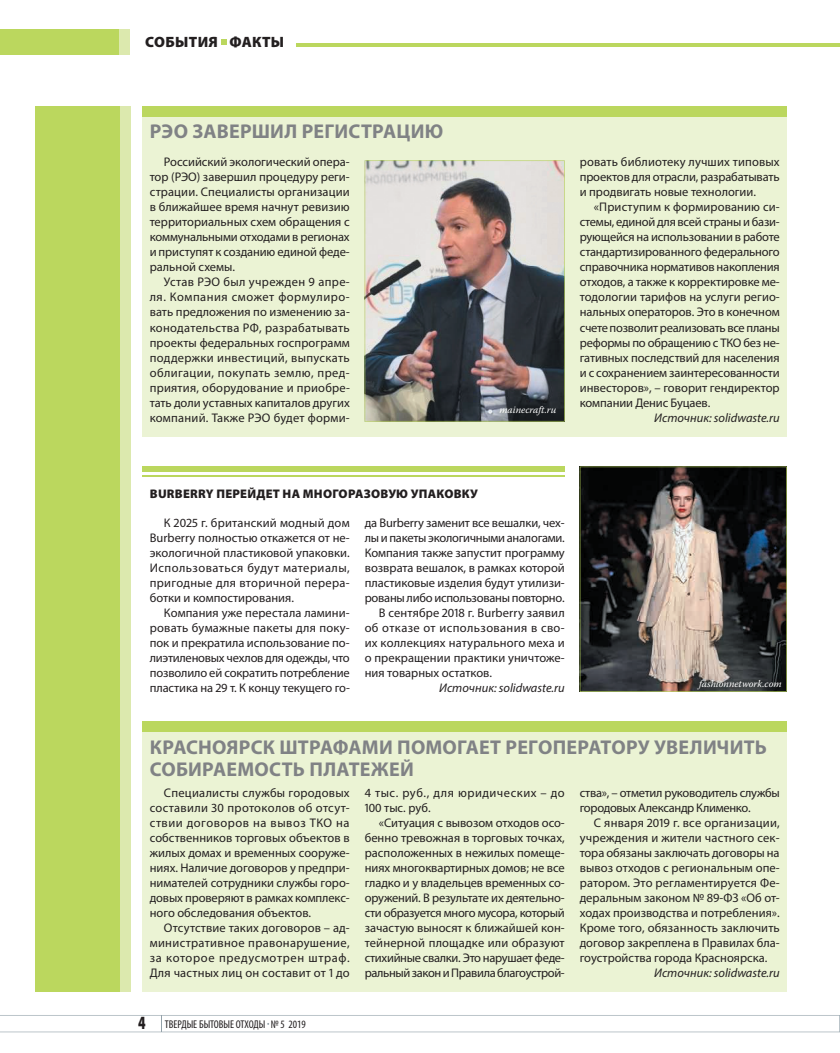
<style>
.page{position:relative;width:840px;height:1053px;background:#fff}
.page>*{position:absolute;margin:0;border:0;box-sizing:border-box;transform-origin:0 0}
.t1{font:700 20px/22.5px "Myriad Pro";letter-spacing:.01em;color:#808285}
.t2{font:900 15px "Myriad Pro";letter-spacing:.02em;color:#231f20}
.t3{font:12.5px/15px "Myriad Pro";color:#231f20;text-align:justify}
.t4{font:italic 12.5px "Myriad Pro";color:#231f20}
.t5{font:12.5px "Myriad Pro";letter-spacing:-.02em;color:#231f20}
.t6{font:12.5px/15px "Myriad Pro";letter-spacing:-.025em;color:#231f20}
.t7{font:12.5px/15px "Myriad Pro";letter-spacing:.045em;color:#231f20}
.t8{font:900 12.5px "Myriad Pro";letter-spacing:.02em;color:#231f20}
.t9{font:12.5px "Myriad Pro";letter-spacing:.03em;color:#231f20}
.t10{font:condensed 11.25px "Myriad Pro";color:#231f20}
.t11{font:italic 10px "Warnock Pro";color:#fff}
.s1{font-weight:900;font-stretch:normal;font-size:18.75px}
</style>
<div class="page">
<svg style="left:0;top:1015px;width:840px;height:17px"></svg>
<div style="left:0;top:29px;width:119px;height:26px;background:#bbd75e"></div>
<svg style="left:221px;top:39px;width:5px;height:5px"></svg>
<hr style="left:297px;top:43px;width:543px;height:4px;background:#bbd75e">
<div style="left:119px;top:29px;width:10px;height:26px;background:#dce9ae"></div>
<div style="left:35px;top:106px;width:86px;height:885px;background:#bbd75e"></div>
<div style="left:121px;top:106px;width:10px;height:885px;background:#dce9ae"></div>
<div style="left:143px;top:116px;width:644px;height:320px;background:#ebf3d4"></div>
<div style="left:143px;top:731px;width:644px;height:260px;background:#ebf3d4"></div>
<div style="left:143px;top:106px;width:644px;height:10px;background:#bbd75e"></div>
<div style="left:143px;top:721px;width:644px;height:10px;background:#bbd75e"></div>
<div style="left:143px;top:466px;width:422px;height:5px;background:#bbd75e"></div>
<hr style="left:143px;top:475px;width:422px;height:1px;background:#bbd75e">
<img style="left:580px;top:466px;width:207px;height:225px">
<img style="left:365px;top:160px;width:200px;height:261px">
<p class="t2" style="left:145px;top:33px;width:141px">СОБЫТИЯ ФАКТЫ</p>
<h1 class="t1" style="left:150px;top:120px;width:295px">РЭО ЗАВЕРШИЛ РЕГИСТРАЦИЮ</h1>
<p class="t3" style="left:150px;top:154px;width:202px;text-indent:14px">Российский экологический опера&shy;тор (РЭО) завершил процедуру реги&shy;страции. Специалисты организации в ближайшее время начнут ревизию территориальных схем обращения с коммунальными отходами в регионах и приступят к созданию единой феде&shy;ральной схемы.</p>
<p class="t3" style="left:150px;top:274px;width:202px;text-indent:14px">Устав РЭО был учрежден 9 апре&shy;ля. Компания сможет формулиро&shy;вать предложения по изменению за&shy;конодательства РФ, разрабатывать проекты федеральных госпрограмм поддержки инвестиций, выпускать облигации, покупать землю, пред&shy;приятия, оборудование и приобре&shy;тать доли уставных капиталов других компаний. Также РЭО будет форми-</p>
<p class="t11" style="left:499px;top:403px;width:58px">mainecraft.ru</p>
<p class="t3" style="left:580px;top:154px;width:201px">ровать библиотеку лучших типовых проектов для отрасли, разрабатывать и продвигать новые технологии.</p>
<p class="t3" style="left:580px;top:199px;width:202px;text-indent:14px">«Приступим к формированию си&shy;стемы, единой для всей страны и бази&shy;рующейся на использовании в работе стандартизированного федерального справочника нормативов накопления отходов, а также к корректировке ме&shy;тодологии тарифов на услуги регио&shy;нальных операторов. Это в конечном счете позволит реализовать все планы реформы по обращению с ТКО без не&shy;гативных последствий для населения и с сохранением заинтересованности инвесторов», – говорит гендиректор компании Денис Буцаев.</p>
<p class="t4" style="left:654px;top:409px;width:127px">Источник: solidwaste.ru</p>
<p class="t8" style="left:150px;top:486px;width:329px">BURBERRY ПЕРЕЙДЕТ НА МНОГОРАЗОВУЮ УПАКОВКУ</p>
<p class="t3" style="left:150px;top:514px;width:201px;text-indent:14px">К 2025 г. британский модный дом Burberry полностью откажется от не&shy;экологичной пластиковой упаковки.<br>Использоваться будут материалы, пригодные для вторичной перера&shy;ботки и компостирования.</p>
<p class="t3" style="left:150px;top:604px;width:202px;text-indent:14px">Компания уже перестала ламини&shy;ровать бумажные пакеты для поку&shy;пок и прекратила использование по&shy;лиэтиленовых чехлов для одежды, что позволило ей сократить потребление пластика на 29 т. К концу текущего го-</p>
<p class="t3" style="left:365px;top:514px;width:201px">да Burberry заменит все вешалки, чех-</p>
<p class="t5" style="left:365px;top:529px;width:201px">лы и пакеты экологичными аналогами.</p>
<p class="t3" style="left:365px;top:544px;width:202px">Компания также запустит программу</p>
<p class="t3" style="left:365px;top:559px;width:202px">возврата вешалок, в рамках которой</p>
<p class="t3" style="left:365px;top:574px;width:201px">пластиковые изделия будут утилизи-</p>
<p class="t5" style="left:365px;top:589px;width:201px">рованы либо использованы повторно.</p>
<p class="t3" style="left:379px;top:604px;width:187px">В сентябре 2018 г. Burberry заявил</p>
<p class="t9" style="left:365px;top:619px;width:201px">об отказе от использования в сво-</p>
<p class="t3" style="left:365px;top:634px;width:202px">их коллекциях натурального меха и</p>
<p class="t3" style="left:365px;top:649px;width:201px">о прекращении практики уничтоже-</p>
<p class="t3" style="left:365px;top:664px;width:129px">ния товарных остатков.</p>
<p class="t4" style="left:439px;top:679px;width:127px">Источник: solidwaste.ru</p>
<p class="t11" style="left:699px;top:677px;width:84px">fashionnetwork.com</p>
<h1 class="t1" style="left:150px;top:735px;width:618px">КРАСНОЯРСК ШТРАФАМИ ПОМОГАЕТ РЕГОПЕРАТОРУ УВЕЛИЧИТЬ<br>СОБИРАЕМОСТЬ ПЛАТЕЖЕЙ</h1>
<p class="t3" style="left:150px;top:784px;width:201px;text-indent:14px">Специалисты службы городовых составили 30 протоколов об отсут&shy;ствии договоров на вывоз ТКО на собственников торговых объектов в жилых домах и временных сооруже&shy;ниях. Наличие договоров у предпри&shy;нимателей сотрудники службы горо&shy;довых проверяют в рамках комплекс&shy;ного обследования объектов.</p>
<p class="t3" style="left:150px;top:919px;width:202px;text-indent:14px">Отсутствие таких договоров – ад&shy;министративное правонарушение, за которое предусмотрен штраф.<br>Для частных лиц он составит от 1 до</p>
<p class="t7" style="left:365px;top:784px;width:201px">4 тыс. руб., для юридических – до<br>100 тыс. руб.</p>
<p class="t3" style="left:365px;top:814px;width:202px;text-indent:14px">«Ситуация с вывозом отходов осо&shy;бенно тревожная в торговых точках, расположенных в нежилых помеще&shy;ниях многоквартирных домов; не все гладко и у владельцев временных со&shy;оружений. В результате их деятельно&shy;сти образуется много мусора, который зачастую выносят к ближайшей кон&shy;тейнерной площадке или образуют стихийные свалки. Это нарушает феде&shy;ральный закон и Правила благоустрой-</p>
<p class="t6" style="left:580px;top:784px;width:201px">ства», – отметил руководитель службы городовых Александр Клименко.</p>
<p class="t3" style="left:580px;top:814px;width:201px;text-indent:14px">С января 2019 г. все организации, учреждения и жители частного сек&shy;тора обязаны заключать договоры на вывоз отходов с региональным опе&shy;ратором. Это регламентируется Фе&shy;деральным законом № 89-ФЗ «Об от&shy;ходах производства и потребления».<br>Кроме того, обязанность заключить договор закреплена в Правилах бла&shy;гоустройства города Красноярска.</p>
<p class="t4" style="left:654px;top:964px;width:127px">Источник: solidwaste.ru</p>
<p class="t10" style="left:138px;top:1016px;width:169px"><span class="s1">4</span> ТВЕРДЫЕ БЫТОВЫЕ ОТХОДЫ № 5 2019</p>
</div>
